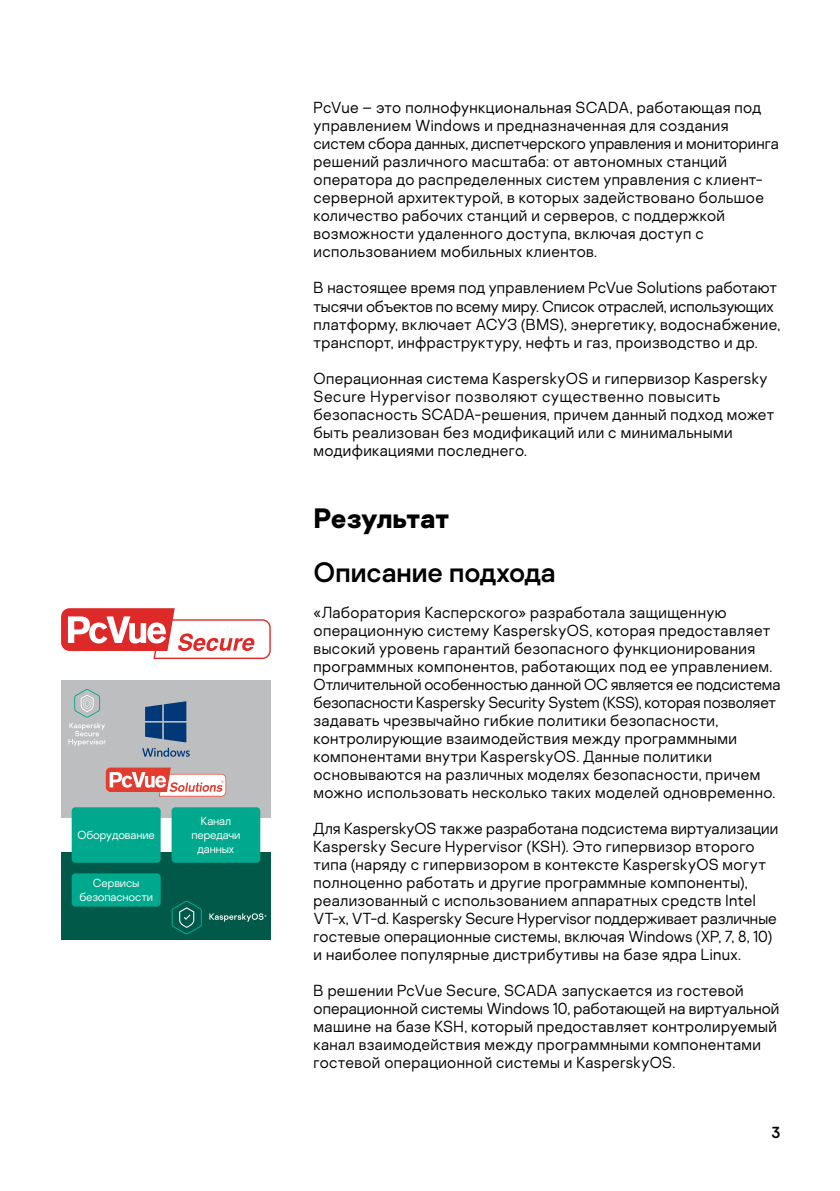
<style>
.page{position:relative;width:840px;height:1191px;background:#fff}
.page>*{position:absolute;margin:0;border:0;box-sizing:border-box;transform-origin:0 0}
.t1{font:28px "Kaspersky Sans";color:#000}
.t2{font:700 28px "Kaspersky Sans";letter-spacing:-.01em;color:#000}
.t3{font:300 16px/18px "Kaspersky Sans";letter-spacing:.02em;color:#000}
.t4{font:16px "Kaspersky Sans";color:#000}
.t5{font:300 11.6px/14px "Kaspersky Sans";letter-spacing:-.01em;color:#fff;text-align:center}
</style>
<div class="page">
<div style="left:61px;top:680px;width:210px;height:138px;background:#bcbec0"></div>
<div style="left:61px;top:852px;width:210px;height:87px;background:#005949"></div>
<svg style="left:61px;top:608px;width:209px;height:51px"></svg>
<svg style="left:106px;top:767px;width:120px;height:29px"></svg>
<div style="left:72px;top:873px;width:88px;height:33px;background:#00a88e;border-radius:4px"></div>
<div style="left:72px;top:807px;width:88px;height:55px;background:#00a88e;border-radius:4px"></div>
<div style="left:171px;top:807px;width:89px;height:55px;background:#00a88e;border-radius:4px"></div>
<svg style="left:145px;top:701px;width:41px;height:41px;background:#275487"></svg>
<svg style="left:142px;top:748px;width:48px;height:8px"></svg>
<svg style="left:68px;top:689px;width:38px;height:57px"></svg>
<svg style="left:209px;top:913px;width:57px;height:8px"></svg>
<svg style="left:171px;top:900px;width:31px;height:34px"></svg>
<p class="t5" style="left:77px;top:827px;width:79px">Оборудование</p>
<p class="t5" style="left:79px;top:875px;width:75px">Сервисы безопасности</p>
<p class="t5" style="left:191px;top:813px;width:51px">Канал передачи данных</p>
<p class="t3" style="left:313px;top:99px;width:466px">PcVue – это полнофункциональная SCADA, работающая под управлением Windows и предназначенная для создания систем сбора данных, диспетчерского управления и мониторинга решений различного масштаба: от автономных станций оператора до распределенных систем управления с клиент&shy;серверной архитектурой, в которых задействовано большое количество рабочих станций и серверов, с поддержкой возможности удаленного доступа, включая доступ с использованием мобильных клиентов.</p>
<p class="t3" style="left:313px;top:279px;width:468px">В настоящее время под управлением PcVue Solutions работают тысячи объектов по всему миру. Список отраслей, использующих платформу, включает АСУЗ (BMS), энергетику, водоснабжение, транспорт, инфраструктуру, нефть и газ, производство и др.</p>
<p class="t3" style="left:313px;top:369px;width:462px">Операционная система KasperskyOS и гипервизор Kaspersky Secure Hypervisor позволяют существенно повысить безопасность SCADA-решения, причем данный подход может быть реализован без модификаций или с минимальными модификациями последнего.</p>
<h1 class="t2" style="left:313px;top:500px;width:137px">Результат</h1>
<h1 class="t1" style="left:313px;top:555px;width:243px">Описание подхода</h1>
<p class="t3" style="left:313px;top:603px;width:468px">«Лаборатория Касперского» разработала защищенную операционную систему KasperskyOS, которая предоставляет высокий уровень гарантий безопасного функционирования программных компонентов, работающих под ее управлением.<br>Отличительной особенностью данной ОС является ее подсистема безопасности Kaspersky Security System (KSS), которая позволяет задавать чрезвычайно гибкие политики безопасности, контролирующие взаимодействия между программными компонентами внутри KasperskyOS. Данные политики основываются на различных моделях безопасности, причем можно использовать несколько таких моделей одновременно.</p>
<p class="t3" style="left:313px;top:819px;width:466px">Для KasperskyOS также разработана подсистема виртуализации Kaspersky Secure Hypervisor (KSH). Это гипервизор второго типа (наряду с гипервизором в контексте KasperskyOS могут полноценно работать и другие программные компоненты), реализованный с использованием аппаратных средств Intel VT-x, VT-d. Kaspersky Secure Hypervisor поддерживает различные гостевые операционные системы, включая Windows (XP, 7, 8, 10) и наиболее популярные дистрибутивы на базе ядра Linux.</p>
<p class="t3" style="left:313px;top:981px;width:467px">В решении PcVue Secure, SCADA запускается из гостевой операционной системы Windows 10, работающей на виртуальной машине на базе KSH, который предоставляет контролируемый канал взаимодействия между программными компонентами гостевой операционной системы и KasperskyOS.</p>
<p class="t4" style="left:771px;top:1123px;width:10px">3</p>
</div>
